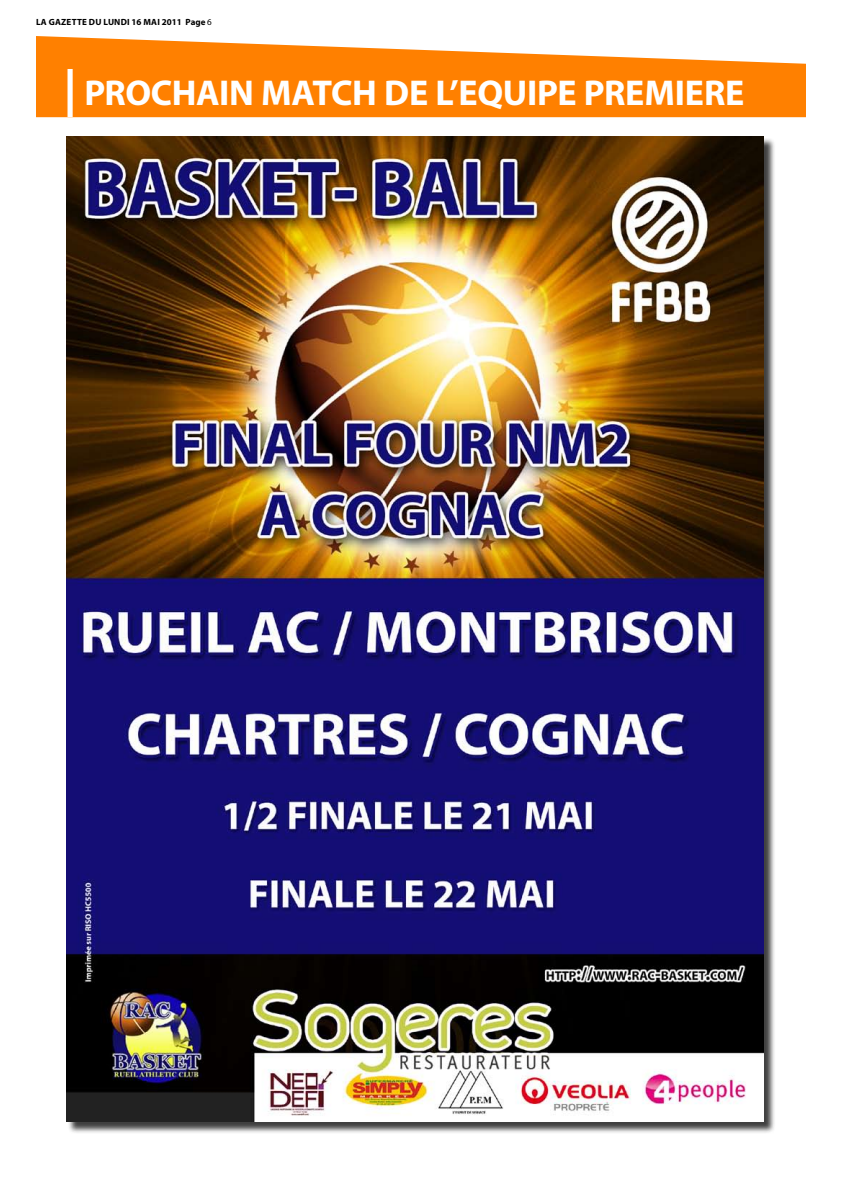
<style>
.page{position:relative;width:842px;height:1191px;background:#fff}
.page>*{position:absolute;margin:0;border:0;box-sizing:border-box;transform-origin:0 0}
.t1{font:700 36px "Myriad Pro";letter-spacing:-.01em;color:#fff}
.t2{font:700 9px "Myriad Pro";color:#000}
.t3{font:700 9px "Myriad Pro";letter-spacing:.02em;color:#000}
.s1{font-weight:400}
.s2{font-size:48px}
</style>
<div class="page">
<svg style="left:36px;top:36px;width:770px;height:81px;fill:#ff8000"></svg>
<div style="left:68px;top:138px;width:708px;height:996px;background:#000;opacity:.75"></div>
<img style="left:66px;top:136px;width:697px;height:985px">
<p class="t3" style="left:36px;top:16px;width:74px">LA GAZETTE DU LUN</p>
<p class="t2" style="left:121px;top:16px;width:93px">DI 16 MAI 2011 PAGE <span class="s1">6</span></p>
<p class="t1" style="left:64px;top:70px;width:679px"><span class="s2">|</span> PROCHAIN MATCH DE L’EQUIPE PREMIERE</p>
</div>
